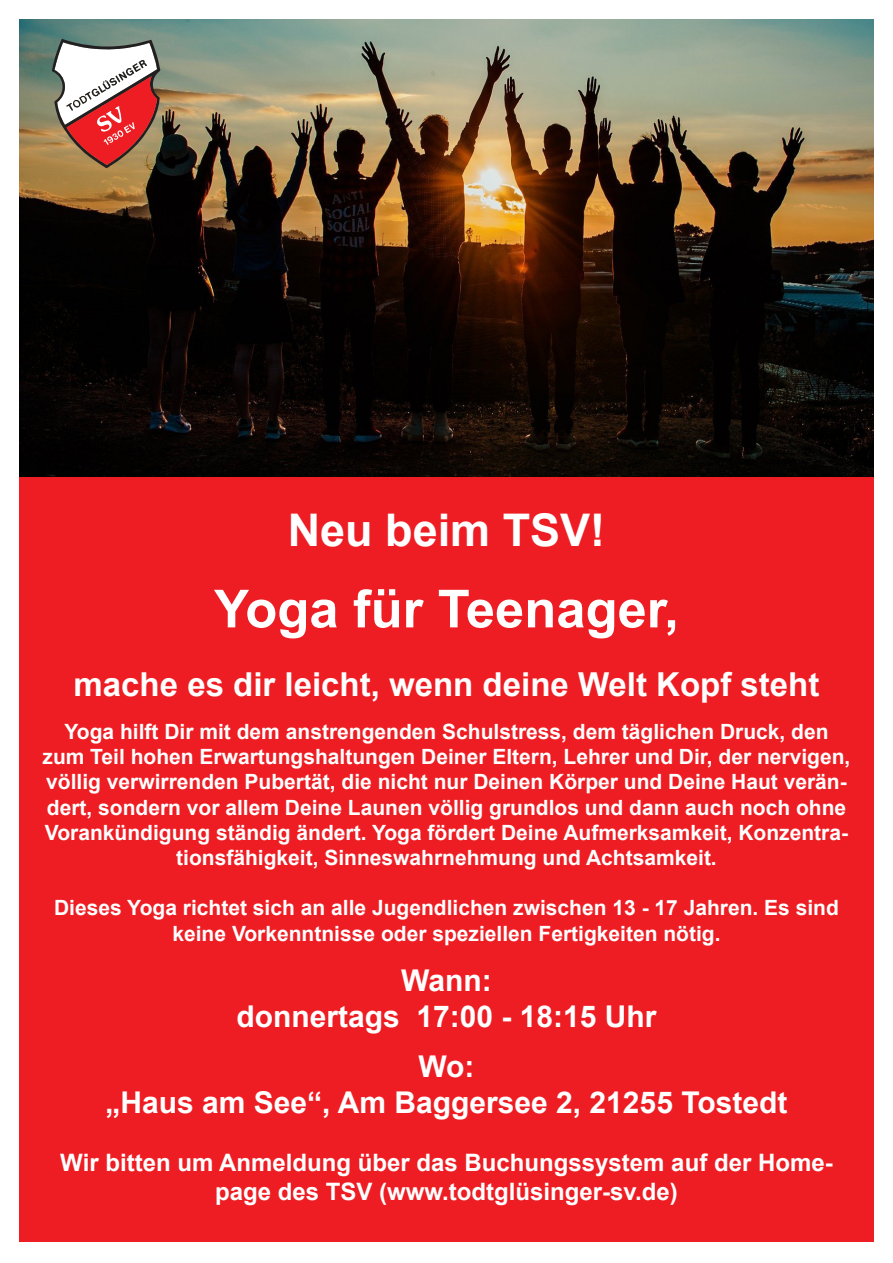
<style>
.page{position:relative;width:893px;height:1263px;background:#fff}
.page>*{position:absolute;margin:0;border:0;box-sizing:border-box;transform-origin:0 0}
.t1{font:700 52.5px "Arial";color:#fff}
.t2{font:700 45px "Arial";color:#fff}
.t3{font:700 33px "Arial";color:#fff}
.t4{font:700 30px/36px "Arial";color:#fff;text-align:center}
.t5{font:700 24px/28.8px "Arial";color:#fff;text-align:center}
.t6{font:700 21px/25.2px "Arial";color:#fff;text-align:center}
</style>
<div class="page">
<div style="left:19px;top:449px;width:855px;height:793px;background:#ee1d23"></div>
<img style="left:19px;top:19px;width:855px;height:457px">
<svg style="left:52px;top:39px;width:108px;height:129px"></svg>
<h2 class="t2" style="left:288px;top:499px;width:319px">Neu beim TSV!</h2>
<h1 class="t1" style="left:214px;top:572px;width:466px">Yoga für Teenager,</h1>
<h3 class="t3" style="left:74px;top:661px;width:747px">mache es dir leicht, wenn deine Welt Kopf steht</h3>
<p class="t6" style="left:43px;top:719px;width:809px">Yoga hilft Dir mit dem anstrengenden Schulstress, dem täglichen Druck, den zum Teil hohen Erwartungshaltungen Deiner Eltern, Lehrer und Dir, der nervigen, völlig verwirrenden Pubertät, die nicht nur Deinen Körper und Deine Haut verän&shy;dert, sondern vor allem Deine Launen völlig grundlos und dann auch noch ohne Vorankündigung ständig ändert. Yoga fördert Deine Aufmerksamkeit, Konzentra&shy;tionsfähigkeit, Sinneswahrnehmung und Achtsamkeit.</p>
<p class="t6" style="left:54px;top:896px;width:786px">Dieses Yoga richtet sich an alle Jugendlichen zwischen 13 - 17 Jahren. Es sind keine Vorkenntnisse oder speziellen Fertigkeiten nötig.</p>
<h3 class="t4" style="left:236px;top:963px;width:422px">Wann:<br>donnertags 17:00 - 18:15 Uhr</h3>
<h3 class="t4" style="left:105px;top:1049px;width:683px">Wo:<br>„Haus am See“, Am Baggersee 2, 21255 Tostedt</h3>
<p class="t5" style="left:60px;top:1148px;width:774px">Wir bitten um Anmeldung über das Buchungssystem auf der Home&shy;page des TSV (www.todtglüsinger-sv.de)</p>
</div>
